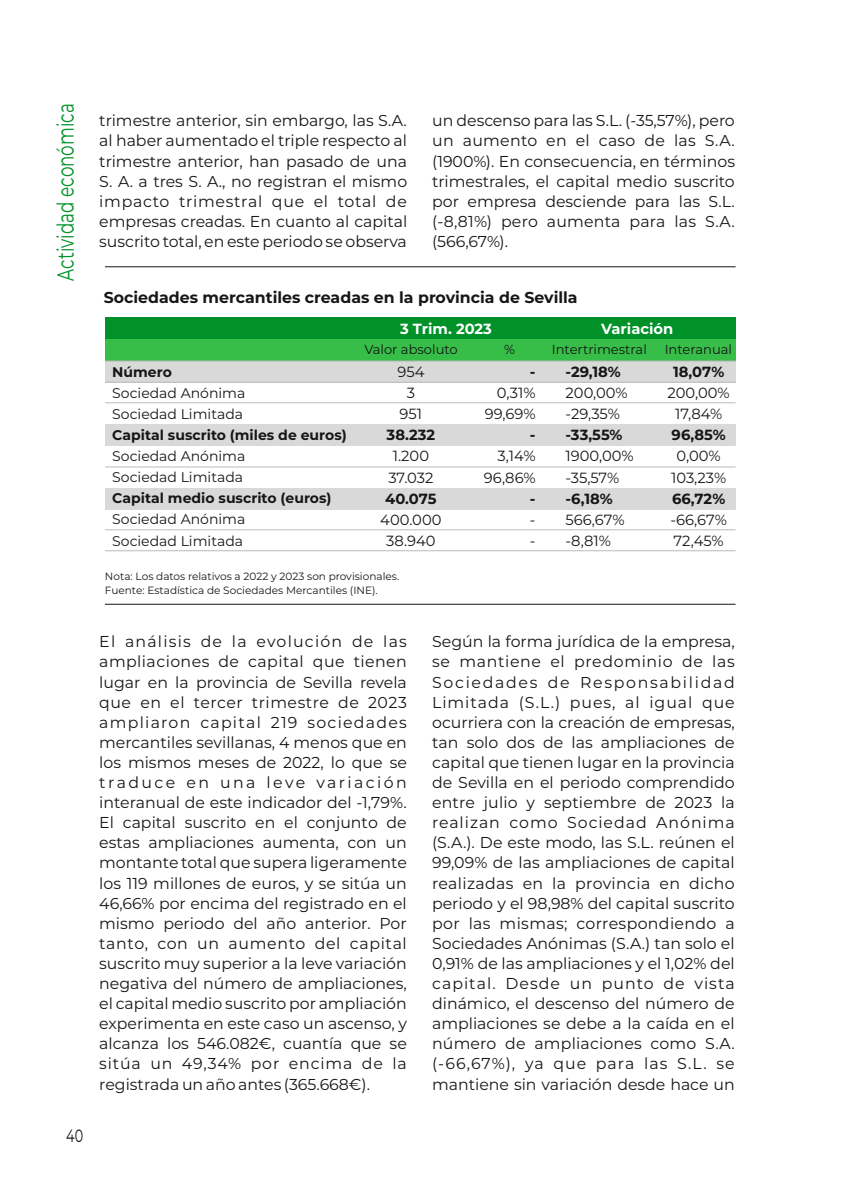
<style>
.page{position:relative;width:849px;height:1196px;background:#fff}
.page>*{position:absolute;margin:0;border:0;box-sizing:border-box;transform-origin:0 0}
.t1{font:23.28px "Montserrat";color:#009228;scale:.72 1}
.t2{font:17.68px "Montserrat";color:#151616;scale:.72 1}
.t3{font:15.75px/20.1px "Montserrat";color:#151616;text-align:justify}
.t4{font:700 15.75px "Montserrat";color:#151616}
.t5{font:14.7px/21.2px "Montserrat";color:#151616}
.t6{font:700 14.7px "Montserrat";color:#151616}
.t7{font:700 14.7px "Montserrat";color:#fff}
.t8{font:14px/21.2px "Montserrat";color:#151616}
.t9{font:700 14px "Montserrat";color:#151616}
.t10{font:13.12px "Montserrat";color:#151616}
.t11{font:10.5px/14.5px "Montserrat";color:#151616}
</style>
<div class="page">
<div style="left:105px;top:317px;width:630px;height:22px;background:#009228"></div>
<div style="left:105px;top:339px;width:630px;height:22px;background:#37be48"></div>
<div style="left:105px;top:361px;width:630px;height:21px;background:#d9d9da"></div>
<div style="left:105px;top:424px;width:630px;height:21px;background:#d9d9da"></div>
<div style="left:105px;top:488px;width:630px;height:21px;background:#d9d9da"></div>
<svg style="left:105px;top:360px;width:631px;height:2px"></svg>
<svg style="left:105px;top:266px;width:630px;height:1px"></svg>
<svg style="left:105px;top:604px;width:630px;height:1px"></svg>
<svg style="left:105px;top:402px;width:631px;height:2px"></svg>
<svg style="left:105px;top:466px;width:631px;height:2px"></svg>
<svg style="left:105px;top:529px;width:631px;height:2px"></svg>
<svg style="left:105px;top:381px;width:631px;height:2px"></svg>
<svg style="left:105px;top:550px;width:631px;height:2px"></svg>
<h1 class="t1" style="left:51px;top:280px;width:248px;rotate:-90deg">Actividad económica</h1>
<p class="t3" style="left:432px;top:111px;width:304px">un descenso para las S.L. (-35,57%), pero un aumento en el caso de las S.A. (1900%). En consecuencia, en términos trimestrales, el capital medio suscrito por empresa desciende para las S.L. (-8,81%) pero aumenta para las S.A. (566,67%).</p>
<p class="t3" style="left:99px;top:111px;width:309px">trimestre anterior, sin embargo, las S.A. al haber aumentado el triple respecto al trimestre anterior, han pasado de una S. A. a tres S. A., no registran el mismo impacto trimestral que el total de empresas creadas. En cuanto al capital suscrito total, en este periodo se observa</p>
<p class="t4" style="left:104px;top:287px;width:475px">Sociedades mercantiles creadas en la provincia de Sevilla</p>
<p class="t9" style="left:112px;top:363px;width:61px">Número</p>
<p class="t8" style="left:112px;top:382px;width:135px">Sociedad Anónima<br>Sociedad Limitada</p>
<p class="t9" style="left:112px;top:426px;width:236px">Capital suscrito (miles de euros)</p>
<p class="t8" style="left:112px;top:445px;width:135px">Sociedad Anónima<br>Sociedad Limitada</p>
<p class="t9" style="left:112px;top:490px;width:221px">Capital medio suscrito (euros)</p>
<p class="t8" style="left:112px;top:509px;width:135px">Sociedad Anónima<br>Sociedad Limitada</p>
<p class="t7" style="left:400px;top:320px;width:93px">3 Trim. 2023</p>
<p class="t7" style="left:601px;top:320px;width:73px">Variación</p>
<p class="t10" style="left:364px;top:341px;width:95px">Valor absoluto</p>
<p class="t10" style="left:504px;top:341px;width:12px">%</p>
<p class="t5" style="left:397px;top:361px;width:28px;text-align:center">954<br>3<br>951</p>
<p class="t6" style="left:386px;top:426px;width:50px">38.232</p>
<p class="t5" style="left:388px;top:445px;width:47px">1.200<br>37.032</p>
<p class="t6" style="left:385px;top:489px;width:53px">40.075</p>
<p class="t5" style="left:380px;top:509px;width:63px;text-align:center">400.000<br>38.940</p>
<p class="t6" style="left:529px;top:362px;width:7px">-</p>
<p class="t5" style="left:484px;top:382px;width:52px;text-align:right">0,31%<br>99,69%</p>
<p class="t6" style="left:529px;top:426px;width:7px">-</p>
<p class="t5" style="left:484px;top:445px;width:53px;text-align:right">3,14%<br>96,86%</p>
<p class="t6" style="left:529px;top:489px;width:7px">-</p>
<p class="t5" style="left:529px;top:509px;width:7px">- -</p>
<p class="t10" style="left:551px;top:341px;width:96px">Intertrimestral</p>
<p class="t10" style="left:664px;top:341px;width:69px">Interanual</p>
<p class="t6" style="left:565px;top:362px;width:57px">-29,18%</p>
<p class="t5" style="left:565px;top:382px;width:64px">200,00% -29,35%</p>
<p class="t6" style="left:565px;top:426px;width:58px">-33,55%</p>
<p class="t5" style="left:565px;top:445px;width:70px">1900,00% -35,57%</p>
<p class="t6" style="left:565px;top:489px;width:49px">-6,18%</p>
<p class="t5" style="left:565px;top:509px;width:61px">566,67% -8,81%</p>
<p class="t6" style="left:672px;top:362px;width:53px">18,07%</p>
<p class="t5" style="left:667px;top:382px;width:64px;text-align:center">200,00%<br>17,84%</p>
<p class="t6" style="left:671px;top:426px;width:56px">96,85%</p>
<p class="t5" style="left:671px;top:445px;width:57px;text-align:center">0,00%<br>103,23%</p>
<p class="t6" style="left:671px;top:489px;width:55px">66,72%</p>
<p class="t5" style="left:670px;top:509px;width:58px">-66,67%<br>72,45%</p>
<p class="t2" style="left:66px;top:1124px;width:25px">40</p>
<p class="t11" style="left:105px;top:569px;width:295px">Nota: Los datos relativos a 2022 y 2023 son provisionales.<br>Fuente: Estadística de Sociedades Mercantiles (INE).</p>
<p class="t3" style="left:99px;top:631px;width:309px">El análisis de la evolución de las ampliaciones de capital que tienen lugar en la provincia de Sevilla revela que en el tercer trimestre de 2023 ampliaron capital 219 sociedades mercantiles sevillanas, 4 menos que en los mismos meses de 2022, lo que se traduce en una leve variación interanual de este indicador del -1,79%.<br>El capital suscrito en el conjunto de estas ampliaciones aumenta, con un montante total que supera ligeramente los 119 millones de euros, y se sitúa un 46,66% por encima del registrado en el mismo periodo del año anterior. Por tanto, con un aumento del capital suscrito muy superior a la leve variación negativa del número de ampliaciones, el capital medio suscrito por ampliación experimenta en este caso un ascenso, y alcanza los 546.082€, cuantía que se sitúa un 49,34% por encima de la registrada un año antes (365.668€).</p>
<p class="t3" style="left:432px;top:631px;width:304px">Según la forma jurídica de la empresa, se mantiene el predominio de las Sociedades de Responsabilidad Limitada (S.L.) pues, al igual que ocurriera con la creación de empresas, tan solo dos de las ampliaciones de capital que tienen lugar en la provincia de Sevilla en el periodo comprendido entre julio y septiembre de 2023 la realizan como Sociedad Anónima (S.A.). De este modo, las S.L. reúnen el 99,09% de las ampliaciones de capital realizadas en la provincia en dicho periodo y el 98,98% del capital suscrito por las mismas; correspondiendo a Sociedades Anónimas (S.A.) tan solo el 0,91% de las ampliaciones y el 1,02% del capital. Desde un punto de vista dinámico, el descenso del número de ampliaciones se debe a la caída en el número de ampliaciones como S.A. (-66,67%), ya que para las S.L. se mantiene sin variación desde hace un</p>
</div>
